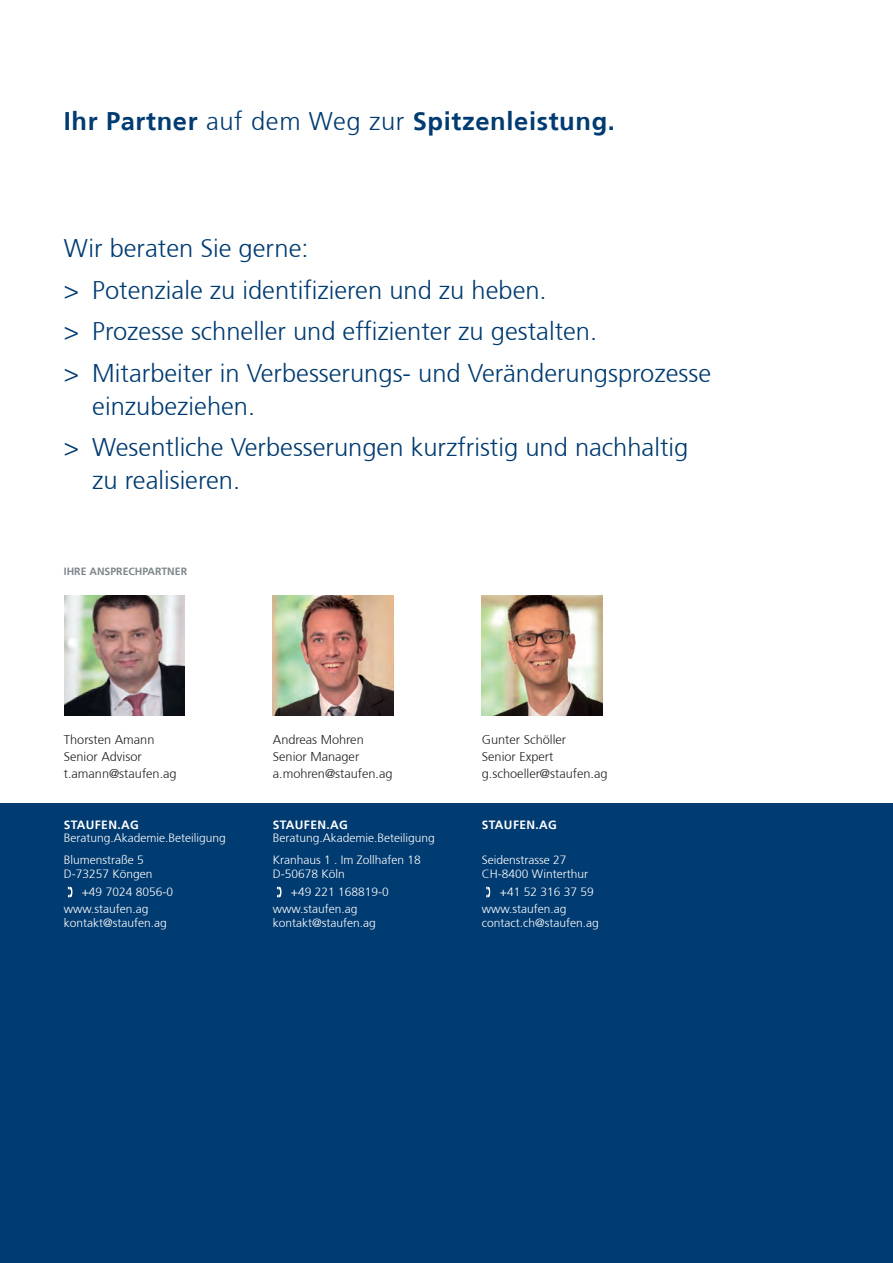
<style>
.page{position:relative;width:893px;height:1263px;background:#fff}
.page>*{position:absolute;margin:0;border:0;box-sizing:border-box;transform-origin:0 0}
.t1{font:300 25.5px/41.5px "Frutiger 45";color:#003b71}
.t2{font:700 25.5px "Frutiger 65";letter-spacing:.025em;color:#003b71}
.t3{font:300 12.75px/17.2px "Frutiger 45";color:#231f20}
.t4{font:300 12px/22px "Frutiger 45";color:#fff}
.t5{font:700 12px "Frutiger 65";letter-spacing:.03em;color:#fff}
.t6{font:700 10.5px "Frutiger 65";color:#7d878b}
.s1{font-family:"Frutiger 45";font-weight:300}
</style>
<div class="page">
<div style="left:0;top:804px;width:893px;height:459px;background:#003b71"></div>
<svg style="left:486px;top:887px;width:4px;height:10px"></svg>
<svg style="left:277px;top:887px;width:4px;height:10px"></svg>
<svg style="left:68px;top:887px;width:4px;height:10px"></svg>
<img style="left:65px;top:595px;width:120px;height:121px">
<img style="left:273px;top:595px;width:120px;height:121px">
<img style="left:482px;top:595px;width:120px;height:121px">
<h1 class="t2" style="left:64px;top:106px;width:553px">Ihr Partner <span class="s1">auf dem Weg zur</span> Spitzenleistung.</h1>
<h1 class="t1" style="left:64px;top:228px;width:649px">Wir beraten Sie gerne:<br>&gt; Potenziale zu identifizieren und zu heben.<br>&gt; Prozesse schneller und effizienter zu gestalten.<br>&gt; Mitarbeiter in Verbesserungs- und Veränderungsprozesse</h1>
<h1 class="t1" style="left:64px;top:386px;width:626px;text-indent:29px">einzubeziehen.<br>&gt; Wesentliche Verbesserungen kurzfristig und nachhaltig</h1>
<h1 class="t1" style="left:92px;top:460px;width:149px">zu realisieren.</h1>
<p class="t6" style="left:64px;top:565px;width:125px">IHRE ANSPRECHPARTNER</p>
<p class="t3" style="left:64px;top:731px;width:114px">Thorsten Amann<br>Senior Advisor t.amann@staufen.ag</p>
<p class="t3" style="left:273px;top:731px;width:121px">Andreas Mohren<br>Senior Manager a.mohren@staufen.ag</p>
<p class="t3" style="left:482px;top:731px;width:127px">Gunter Schöller<br>Senior Expert g.schoeller@staufen.ag</p>
<p class="t5" style="left:64px;top:817px;width:76px">STAUFEN.AG</p>
<p class="t4" style="left:64px;top:827px;width:164px">Beratung.Akademie.Beteiligung<br>Blumenstraße 5</p>
<p class="t4" style="left:64px;top:863px;width:90px">D-73257 Köngen</p>
<p class="t4" style="left:82px;top:880px;width:93px">+49 7024 8056-0</p>
<p class="t4" style="left:64px;top:898px;width:86px">www.staufen.ag</p>
<p class="t4" style="left:64px;top:912px;width:104px">kontakt@staufen.ag</p>
<p class="t5" style="left:273px;top:817px;width:76px">STAUFEN.AG</p>
<p class="t4" style="left:273px;top:827px;width:164px">Beratung.Akademie.Beteiligung<br>Kranhaus 1 . Im Zollhafen 18</p>
<p class="t4" style="left:273px;top:863px;width:74px">D-50678 Köln</p>
<p class="t4" style="left:291px;top:880px;width:99px">+49 221 168819-0</p>
<p class="t4" style="left:273px;top:898px;width:86px">www.staufen.ag</p>
<p class="t4" style="left:273px;top:912px;width:104px">kontakt@staufen.ag</p>
<p class="t5" style="left:482px;top:817px;width:76px">STAUFEN.AG</p>
<p class="t4" style="left:482px;top:853px;width:108px;line-height:13.5px">Seidenstrasse 27<br>CH-8400 Winterthur</p>
<p class="t4" style="left:482px;top:883px;width:113px;line-height:17.7px;text-indent:18px">+41 52 316 37 59 www.staufen.ag</p>
<p class="t4" style="left:482px;top:912px;width:118px">contact.ch@staufen.ag</p>
</div>
